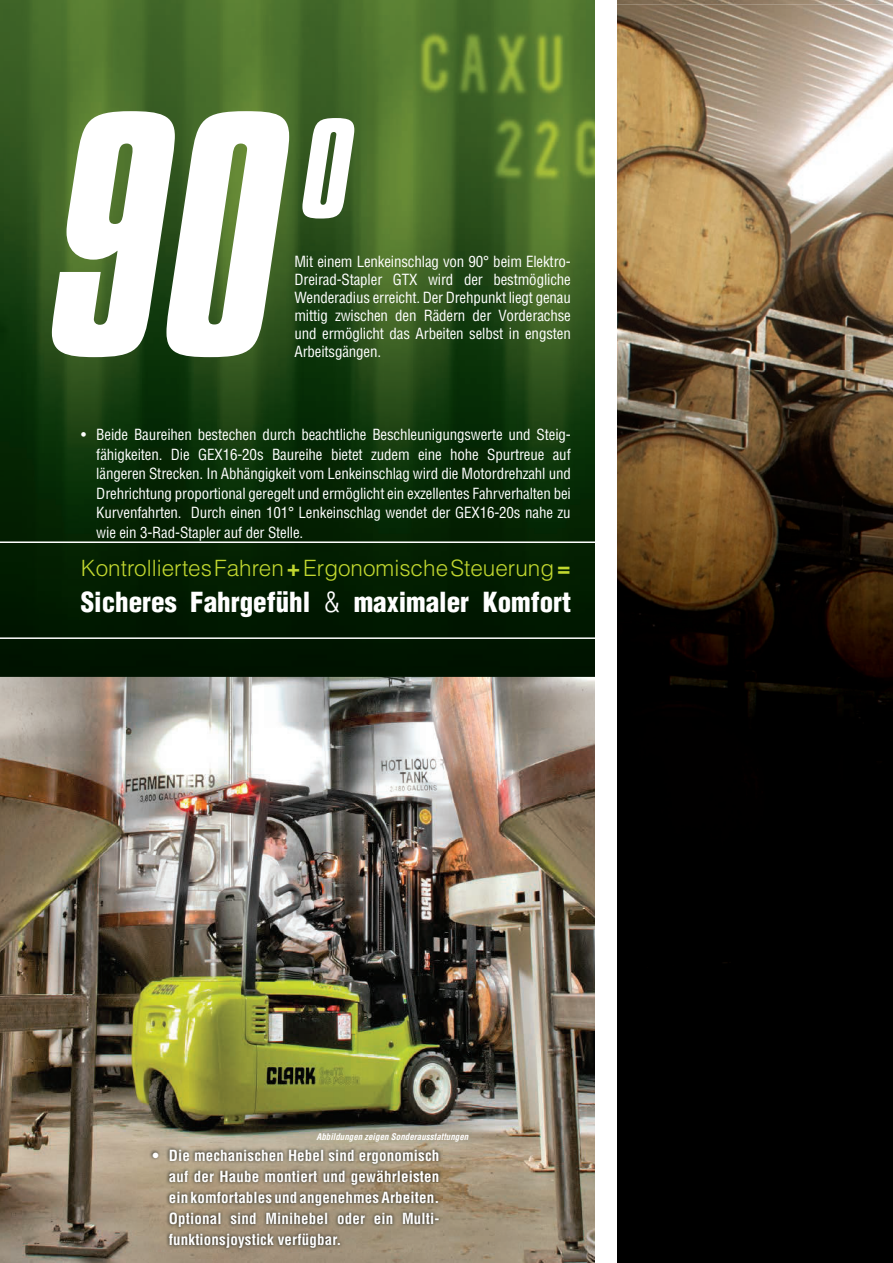
<style>
.page{position:relative;width:893px;height:1263px;background:#fff}
.page>*{position:absolute;margin:0;border:0;box-sizing:border-box;transform-origin:0 0}
.t1{font:italic 300px "Compacta BT";color:#fff}
.t2{font:italic 150px "Compacta BT";color:#fff}
.t3{font:900 condensed 27px "Helvetica";color:#fff}
.t4{font:300 22.5px "Helvetica";color:#c1d72f}
.t5{font:condensed 15px/18px "Helvetica";letter-spacing:-.01em;color:#fff;text-align:justify}
.t6{font:700 condensed 15px/21px "Helvetica";letter-spacing:.01em;color:#fff;text-align:justify}
.t7{font:italic 700 condensed 9px "Helvetica";color:#fff}
.s1{font-weight:900}
.s2{font-weight:300}
</style>
<div class="page">
<img style="left:617px;top:4px;width:276px;height:1259px">
<img style="left:0;top:0;width:595px;height:677px">
<div style="left:0;top:541px;width:595px;height:98px;background:#011d00"></div>
<img style="left:0;top:677px;width:595px;height:586px">
<img style="left:149px;top:1146px;width:293px;height:105px">
<h1 class="t1" style="left:56px;top:61px;width:230px">90</h1>
<h2 class="t2" style="left:306px;top:70px;width:51px">o</h2>
<p class="t5" style="left:294px;top:252px;width:278px">Mit einem Lenkeinschlag von 90° beim Elektro-Dreirad-Stapler GTX wird der bestmögliche Wenderadius erreicht. Der Drehpunkt liegt genau mittig zwischen den Rädern der Vorderachse und ermöglicht das Arbeiten selbst in engsten Arbeitsgängen.</p>
<p class="t5" style="left:96px;top:425px;width:476px;line-height:19.5px;text-indent:-15px">• Beide Baureihen bestechen durch beachtliche Beschleunigungswerte und Steig&shy;fähigkeiten. Die GEX16-20s Baureihe bietet zudem eine hohe Spurtreue auf längeren Strecken. In Abhängigkeit vom Lenkeinschlag wird die Motordrehzahl und Drehrichtung proportional geregelt und ermöglicht ein exzellentes Fahrverhalten bei Kurvenfahrten. Durch einen 101° Lenkeinschlag wendet der GEX16-20s nahe zu wie ein 3-Rad-Stapler auf der Stelle.</p>
<h3 class="t4" style="left:81px;top:554px;width:492px">Kontrolliertes Fahren <span class="s1">+</span> Ergonomische Steuerung <span class="s1">=</span></h3>
<h3 class="t3" style="left:81px;top:585px;width:492px">Sicheres Fahrgefühl <span class="s2">&amp;</span> maximaler Komfort</h3>
<p class="t7" style="left:316px;top:1131px;width:154px">Abbildungen zeigen Sonderausstattungen</p>
<p class="t6" style="left:169px;top:1145px;width:272px;text-indent:-16px">• Die mechanischen Hebel sind ergonomisch auf der Haube montiert und gewährleisten ein komfortables und angenehmes Arbeiten.<br>Optional sind Minihebel oder ein Multi&shy;funktionsjoystick verfügbar.</p>
</div>
